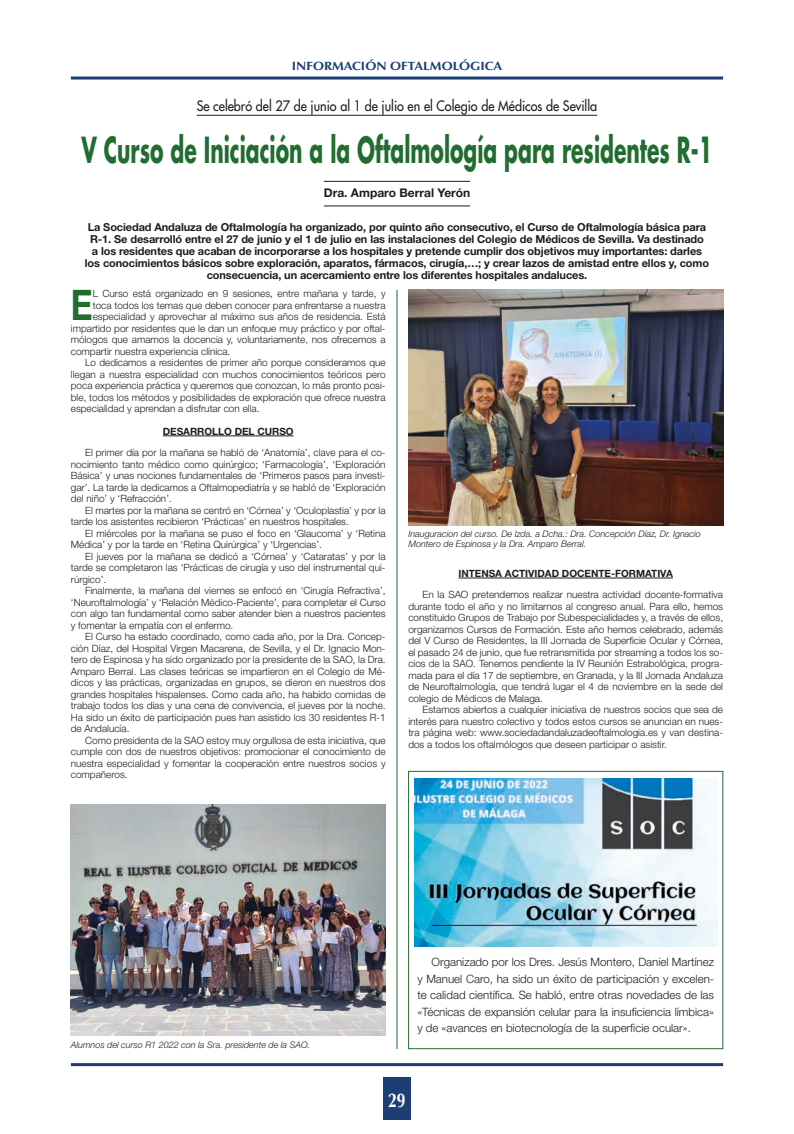
<style>
.page{position:relative;width:794px;height:1134px;background:#fff}
.page>*{position:absolute;margin:0;border:0;box-sizing:border-box;transform-origin:0 0}
.t1{font:700 42.2px "Helvetica Neue LT Std";color:#216c2f;scale:.8 1}
.t2{font:700 35px "Futura Std";color:#216c2f;scale:.58 1}
.t3{font:700 20px "Optima LT Std";color:#fff;scale:.8 1}
.t4{font:500 14px "Futura Std";color:#1d1d1b;scale:.9 1}
.t5{font:700 12px "Optima LT Std";color:#1c3e75;scale:1.1 1}
.t6{font:700 12px "Helvetica Neue LT Std";color:#1d1d1b}
.t7{font:300 11.5px/16.5px "Helvetica Neue LT Std";color:#1d1d1b;text-align:justify}
.t8{font:700 11px/12px "Helvetica Neue LT Std";letter-spacing:-.01em;color:#1d1d1b;text-align:center}
.t9{font:300 10px/11.5px "Helvetica Neue LT Std";color:#1d1d1b;text-align:justify}
.t10{font:700 10px "Helvetica Neue LT Std";color:#1d1d1b}
.t11{font:italic 300 9px/9.5px "Helvetica Neue LT Std";color:#1d1d1b}
</style>
<div class="page">
<div style="left:383px;top:1078px;width:28px;height:42px;background:#1c3e75"></div>
<hr style="left:71px;top:77px;width:652px;height:3px;background:#1c3e75">
<hr style="left:71px;top:1063px;width:652px;height:3px;background:#1c3e75">
<hr style="left:163px;top:436px;width:131px;height:1px;background:#1d1d1b">
<hr style="left:458px;top:578px;width:215px;height:1px;background:#1d1d1b">
<img style="left:71px;top:804px;width:315px;height:231px">
<img style="left:408px;top:290px;width:315px;height:236px">
<hr style="left:197px;top:115px;width:400px;height:1px;background:#1d1d1b">
<hr style="left:324px;top:181px;width:146px;height:1px;background:#1d1d1b">
<hr style="left:324px;top:206px;width:146px;height:1px;background:#1d1d1b">
<hr style="left:397px;top:290px;width:1px;height:759px;background:#216c2f">
<div style="left:408px;top:771px;width:315px;height:278px;border:1px solid #216c2f"></div>
<img style="left:415px;top:779px;width:302px;height:168px">
<p class="t5" style="left:292px;top:59px;width:193px">INFORMACIÓN OFTALMOLÓGICA</p>
<h3 class="t4" style="left:197px;top:97px;width:446px">Se celebró del 27 de junio al 1 de julio en el Colegio de Médicos de Sevilla</h3>
<h2 class="t2" style="left:81px;top:126px;width:1089px">V Curso de Iniciación a la Oftalmología para residentes R-1</h2>
<p class="t6" style="left:324px;top:185px;width:148px">Dra. Amparo Berral Yerón</p>
<p class="t8" style="left:85px;top:221px;width:625px">La Sociedad Andaluza de Oftalmología ha organizado, por quinto año consecutivo, el Curso de Oftalmología básica para R-1. Se desarrolló entre el 27 de junio y el 1 de julio en las instalaciones del Colegio de Médicos de Sevilla. Va destinado<br>a los residentes que acaban de incorporarse a los hospitales y pretende cumplir dos objetivos muy importantes: darles los conocimientos básicos sobre exploración, aparatos, fármacos, cirugía,…; y crear lazos de amistad entre ellos y, como consecuencia, un acercamiento entre los diferentes hospitales andaluces.</p>
<h1 class="t1" style="left:71px;top:279px;width:29px">E</h1>
<p class="t9" style="left:93px;top:287px;width:294px">L Curso está organizado en 9 sesiones, entre mañana y tarde, y</p>
<p class="t9" style="left:93px;top:299px;width:294px">toca todos los temas que deben conocer para enfrentarse a nuestra</p>
<p class="t9" style="left:93px;top:310px;width:294px">especialidad y aprovechar al máximo sus años de residencia. Está</p>
<p class="t9" style="left:71px;top:322px;width:316px">impartido por residentes que le dan un enfoque muy práctico y por oftal-</p>
<p class="t9" style="left:71px;top:333px;width:316px">mólogos que amamos la docencia y, voluntariamente, nos ofrecemos a</p>
<p class="t9" style="left:71px;top:345px;width:161px">compartir nuestra experiencia clínica.</p>
<p class="t9" style="left:85px;top:356px;width:302px">Lo dedicamos a residentes de primer año porque consideramos que</p>
<p class="t9" style="left:71px;top:368px;width:316px">llegan a nuestra especialidad con muchos conocimientos teóricos pero</p>
<p class="t9" style="left:71px;top:379px;width:316px">poca experiencia práctica y queremos que conozcan, lo más pronto posi-</p>
<p class="t9" style="left:71px;top:391px;width:316px">ble, todos los métodos y posibilidades de exploración que ofrece nuestra</p>
<p class="t9" style="left:71px;top:402px;width:190px">especialidad y aprendan a disfrutar con ella.</p>
<p class="t10" style="left:163px;top:425px;width:132px">DESARROLLO DEL CURSO</p>
<p class="t9" style="left:71px;top:447px;width:316px;text-indent:14px">El primer día por la mañana se habló de ‘Anatomía’, clave para el co&shy;nocimiento tanto médico como quirúrgico; ‘Farmacología’, ‘Exploración Básica’ y unas nociones fundamentales de ‘Primeros pasos para investi&shy;gar’. La tarde la dedicamos a Oftalmopediatría y se habló de ‘Exploración del niño’ y ‘Refracción’.</p>
<p class="t9" style="left:71px;top:504px;width:316px;text-indent:14px">El martes por la mañana se centró en ‘Córnea’ y ‘Oculoplastia’ y por la tarde los asistentes recibieron ‘Prácticas’ en nuestros hospitales.</p>
<p class="t9" style="left:71px;top:527px;width:316px;text-indent:14px">El miércoles por la mañana se puso el foco en ‘Glaucoma’ y ‘Retina<br>Médica’ y por la tarde en ‘Retina Quirúrgica’ y ‘Urgencias’.</p>
<p class="t9" style="left:71px;top:550px;width:316px;text-indent:14px">El jueves por la mañana se dedicó a ‘Córnea’ y ‘Cataratas’ y por la tarde se completaron las ‘Prácticas de cirugía y uso del instrumental qui&shy;rúrgico’.</p>
<p class="t9" style="left:71px;top:585px;width:316px;text-indent:14px">Finalmente, la mañana del viernes se enfocó en ‘Cirugía Refractiva’, ‘Neuroftalmología’ y ‘Relación Médico-Paciente’, para completar el Curso con algo tan fundamental como saber atender bien a nuestros pacientes y fomentar la empatía con el enfermo.</p>
<p class="t9" style="left:71px;top:631px;width:316px;text-indent:14px">El Curso ha estado coordinado, como cada año, por la Dra. Concep&shy;ción Díaz, del Hospital Virgen Macarena, de Sevilla, y el Dr. Ignacio Mon&shy;tero de Espinosa y ha sido organizado por la presidente de la SAO, la Dra.<br>Amparo Berral. Las clases teóricas se impartieron en el Colegio de Mé&shy;dicos y las prácticas, organizadas en grupos, se dieron en nuestros dos grandes hospitales hispalenses. Como cada año, ha habido comidas de trabajo todos los días y una cena de convivencia, el jueves por la noche.<br>Ha sido un éxito de participación pues han asistido los 30 residentes R-1 de Andalucía.</p>
<p class="t9" style="left:71px;top:734px;width:316px;text-indent:14px">Como presidenta de la SAO estoy muy orgullosa de esta iniciativa, que cumple con dos de nuestros objetivos: promocionar el conocimiento de nuestra especialidad y fomentar la cooperación entre nuestros socios y compañeros.</p>
<p class="t11" style="left:408px;top:529px;width:294px">Inauguracion del curso. De Izda. a Dcha.: Dra. Concepción Díaz, Dr. Ignacio<br>Montero de Espinosa y la Dra. Amparo Berral.</p>
<p class="t10" style="left:458px;top:567px;width:216px">INTENSA ACTIVIDAD DOCENTE-FORMATIVA</p>
<p class="t9" style="left:408px;top:589px;width:316px;text-indent:14px">En la SAO pretendemos realizar nuestra actividad docente-formativa durante todo el año y no limitarnos al congreso anual. Para ello, hemos constituido Grupos de Trabajo por Subespecialidades y, a través de ellos, organizamos Cursos de Formación. Este año hemos celebrado, además del V Curso de Residentes, la III Jornada de Superficie Ocular y Córnea, el pasado 24 de junio, que fue retransmitida por streaming a todos los so&shy;cios de la SAO. Tenemos pendiente la IV Reunión Estrabológica, progra&shy;mada para el día 17 de septiembre, en Granada, y la III Jornada Andaluza de Neuroftalmología, que tendrá lugar el 4 de noviembre en la sede del colegio de Médicos de Malaga.</p>
<p class="t9" style="left:408px;top:704px;width:316px;text-indent:14px">Estamos abiertos a cualquier iniciativa de nuestros socios que sea de interés para nuestro colectivo y todos estos cursos se anuncian en nues&shy;tra página web: www.sociedadandaluzadeoftalmologia.es y van destina&shy;dos a todos los oftalmólogos que deseen participar o asistir.</p>
<p class="t11" style="left:71px;top:1040px;width:241px">Alumnos del curso R1 2022 con la Sra. presidente de la SAO.</p>
<p class="t7" style="left:417px;top:954px;width:298px;text-indent:14px">Organizado por los Dres. Jesús Montero, Daniel Martínez y Manuel Caro, ha sido un éxito de participación y excelen&shy;te calidad científica. Se habló, entre otras novedades de las «Técnicas de expansión celular para la insuficiencia límbica» y de «avances en biotecnología de la superficie ocular».</p>
<h3 class="t3" style="left:388px;top:1088px;width:24px">29</h3>
</div>
